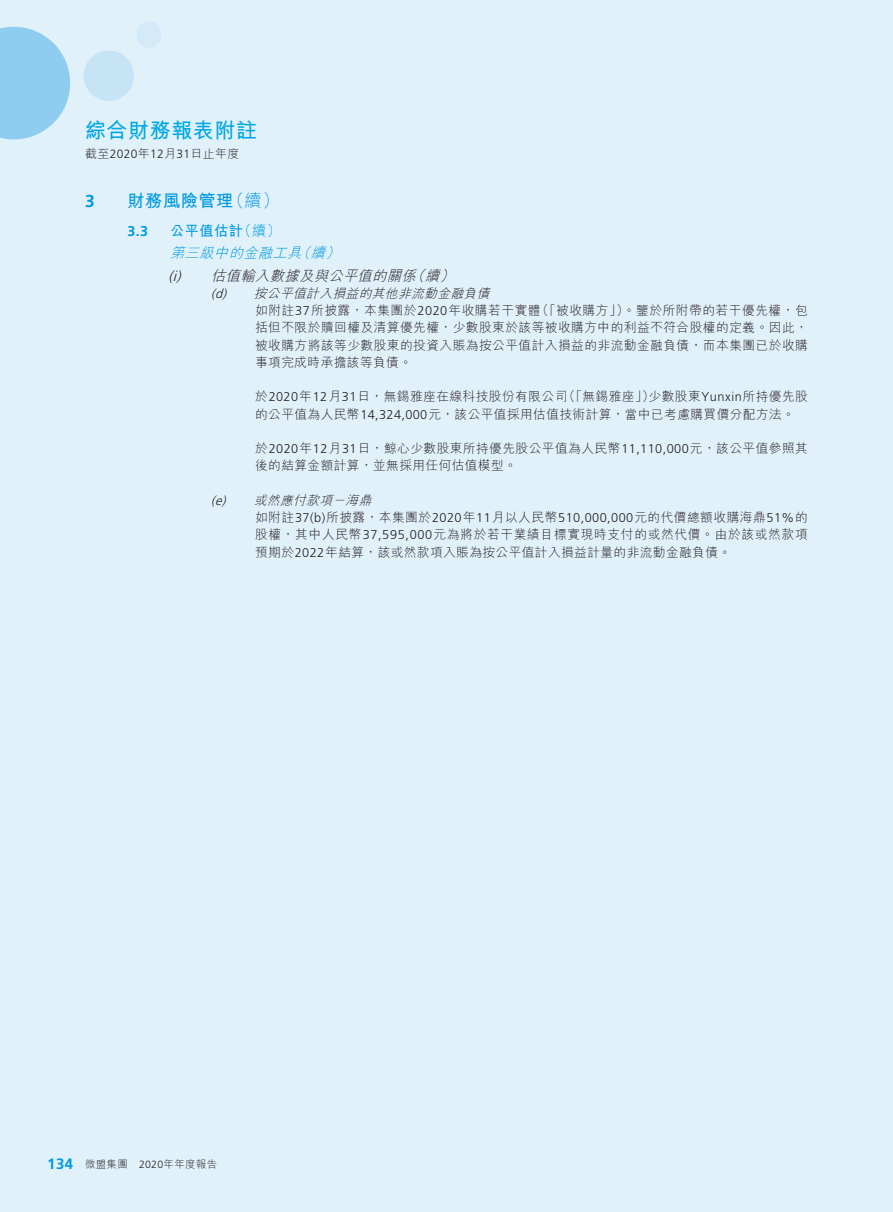
<style>
.page{position:relative;width:893px;height:1212px;background:#e1f1fa}
.page>*{position:absolute;margin:0;border:0;box-sizing:border-box;transform-origin:0 0}
.t1{font:700 21px "M Hei HK";letter-spacing:.03em;color:#00a8e3}
.t2{font:700 17.25px "M Hei HK";letter-spacing:.03em;color:#009bde}
.t3{font:700 17.25px "Frutiger LT Std";color:#009bde}
.t4{font:italic 300 14.25px/22.5px "M Hei HK";color:#231f20}
.t5{font:700 14.25px "Frutiger LT Std";color:#009bde}
.t6{font:300 12.75px/17.2px "M Hei HK";letter-spacing:.035em;color:#231f20}
.t7{font:300 12px "M Hei HK";letter-spacing:.03em;color:#231f20}
.t8{font:300 10.5px "M Hei HK";letter-spacing:.03em;color:#231f20}
.s1{font-family:"Frutiger LT Std"}
.s2{font-weight:300}
.s3{font-weight:700;font-style:normal;color:#009bde}
.s4{font-style:normal;color:#009bde}
.s5{color:#009bde}
.s6{font-family:"Frutiger LT Std";font-style:italic}
.s7{font-style:italic}
.s8{font-family:"Frutiger LT Std";font-weight:700;font-size:15px;color:#009bde}
</style>
<div class="page">
<svg style="left:0;top:27px;width:70px;height:112px"></svg>
<div style="left:84px;top:50px;width:50px;height:51px;background:#c7e4f6;border-radius:50%"></div>
<div style="left:137px;top:21px;width:24px;height:27px;background:#d4eaf8;border-radius:50%"></div>
<h1 class="t1" style="left:85px;top:115px;width:174px">綜合財務報表附註</h1>
<p class="t7" style="left:85px;top:148px;width:156px">截至<span class="s1">2020</span>年<span class="s1">12</span>月<span class="s1">31</span>日止年度</p>
<h2 class="t3" style="left:85px;top:191px;width:11px">3</h2>
<h2 class="t2" style="left:128px;top:188px;width:154px">財務風險管理<span class="s2">（續）</span></h2>
<p class="t5" style="left:128px;top:222px;width:22px">3.3</p>
<p class="t4" style="left:169px;top:219px;width:291px"><span class="s3">公平值估計</span><span class="s4">（續）<br></span><span class="s5">第三級中的金融工具（續）<br></span><span class="s1">(i)</span> 估值輸入數據及與公平值的關係（續）</p>
<p class="t6" style="left:255px;top:284px;width:554px;text-indent:-44px"><span class="s6">(d)</span> <span class="s7">按公平值計入損益的其他非流動金融負債<br></span>如附註<span class="s1">37</span>所披露，本集團於<span class="s1">2020</span>年收購若干實體（「被收購方」）。鑒於所附帶的若干優先權，包括但不限於贖回權及清算優先權，少數股東於該等被收購方中的利益不符合股權的定義。因此，被收購方將該等少數股東的投資入賬為按公平值計入損益的非流動金融負債，而本集團已於收購事項完成時承擔該等負債。</p>
<p class="t6" style="left:255px;top:388px;width:554px">於<span class="s1">2020</span>年<span class="s1">12</span>月<span class="s1">31</span>日，無錫雅座在線科技股份有限公司（「無錫雅座」）少數股東<span class="s1">Yunxin</span>所持優先股的公平值為人民幣<span class="s1">14,324,000</span>元，該公平值採用估值技術計算，當中已考慮購買價分配方法。</p>
<p class="t6" style="left:255px;top:440px;width:554px">於<span class="s1">2020</span>年<span class="s1">12</span>月<span class="s1">31</span>日，鯨心少數股東所持優先股公平值為人民幣<span class="s1">11,110,000</span>元，該公平值參照其後的結算金額計算，並無採用任何估值模型。</p>
<p class="t6" style="left:255px;top:491px;width:554px;text-indent:-44px"><span class="s6">(e)</span> <span class="s7">或然應付款項－海鼎<br></span>如附註<span class="s1">37(b)</span>所披露，本集團於<span class="s1">2020</span>年<span class="s1">11</span>月以人民幣<span class="s1">510,000,000</span>元的代價總額收購海鼎<span class="s1">51%</span>的股權，其中人民幣<span class="s1">37,595,000</span>元為將於若干業績目標實現時支付的或然代價。由於該或然款項預期於<span class="s1">2022</span>年結算，該或然款項入賬為按公平值計入損益計量的非流動金融負債。</p>
<p class="t8" style="left:47px;top:1159px;width:171px"><span class="s8">134</span> 微盟集團 <span class="s1">2020</span>年年度報告</p>
</div>
